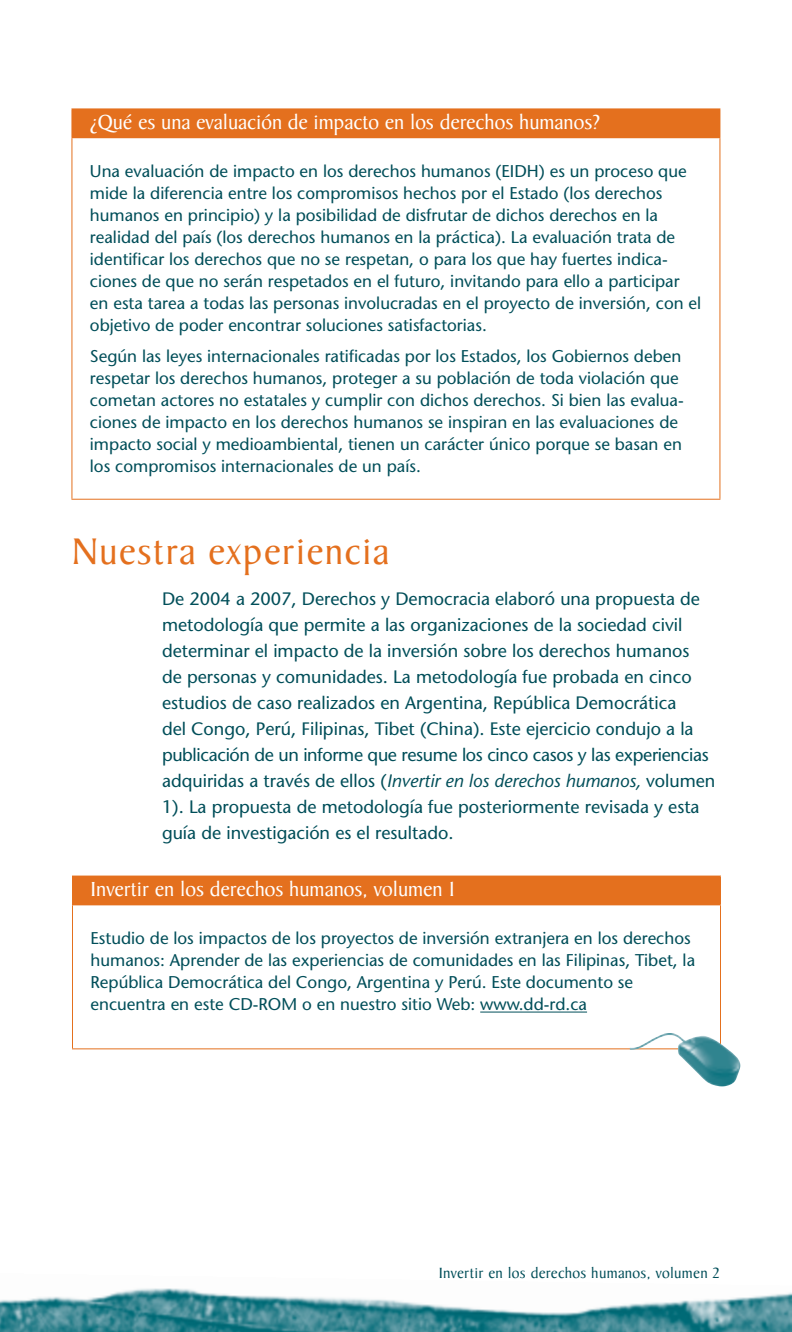
<style>
.page{position:relative;width:792px;height:1332px;background:#fff}
.page>*{position:absolute;margin:0;border:0;box-sizing:border-box;transform-origin:0 0}
.t1{font:40px "Baker Signet";letter-spacing:.03em;color:#e4701e}
.t2{font:22px "Baker Signet";color:#fff}
.t3{font:500 18px/26px "Stone Sans Std";color:#004e59}
.t4{font:500 17px/22px "Stone Sans Std";color:#004e59}
.t5{font:16px "Baker Signet";letter-spacing:.02em;color:#004e59}
.s1{font-style:italic}
</style>
<div class="page">
<img style="left:0;top:1288px;width:792px;height:44px">
<div style="left:72px;top:876px;width:648px;height:29px;background:#e4701e"></div>
<hr style="left:72px;top:876px;width:649px;height:1px;background:#e4701e">
<svg style="left:720px;top:877px;width:1px;height:27px"></svg>
<hr style="left:72px;top:904px;width:649px;height:1px;background:#e4701e">
<hr style="left:72px;top:905px;width:1px;height:143px;background:#e4701e">
<hr style="left:720px;top:905px;width:1px;height:143px;background:#e4701e">
<hr style="left:72px;top:1048px;width:649px;height:1px;background:#e4701e">
<hr style="left:480px;top:1012px;width:107px;height:1px;background:#004e59">
<img style="left:630px;top:1033px;width:111px;height:53px">
<div style="left:72px;top:109px;width:648px;height:29px;background:#e4701e"></div>
<hr style="left:71px;top:108px;width:649px;height:1px;background:#e4701e">
<svg style="left:71px;top:109px;width:1px;height:28px"></svg>
<hr style="left:71px;top:137px;width:649px;height:1px;background:#e4701e">
<hr style="left:71px;top:138px;width:1px;height:361px;background:#e4701e">
<hr style="left:719px;top:138px;width:1px;height:361px;background:#e4701e">
<hr style="left:71px;top:499px;width:649px;height:1px;background:#e4701e">
<p class="t2" style="left:90px;top:110px;width:512px">¿Qué es una evaluación de impacto en los derechos humanos?</p>
<p class="t4" style="left:90px;top:160px;width:613px">Una evaluación de impacto en los derechos humanos (EIDH) es un proceso que mide la diferencia entre los compromisos hechos por el Estado (los derechos humanos en principio) y la posibilidad de disfrutar de dichos derechos en la realidad del país (los derechos humanos en la práctica). La evaluación trata de identificar los derechos que no se respetan, o para los que hay fuertes indica&shy;ciones de que no serán respetados en el futuro, invitando para ello a participar en esta tarea a todas las personas involucradas en el proyecto de inversión, con el objetivo de poder encontrar soluciones satisfactorias.</p>
<p class="t4" style="left:90px;top:345px;width:595px">Según las leyes internacionales ratificadas por los Estados, los Gobiernos deben respetar los derechos humanos, proteger a su población de toda violación que cometan actores no estatales y cumplir con dichos derechos. Si bien las evalua&shy;ciones de impacto en los derechos humanos se inspiran en las evaluaciones de impacto social y medioambiental, tienen un carácter único porque se basan en los compromisos internacionales de un país.</p>
<h1 class="t1" style="left:72px;top:530px;width:319px">Nuestra experiencia</h1>
<p class="t3" style="left:162px;top:585px;width:555px">De 2004 a 2007, Derechos y Democracia elaboró una propuesta de metodología que permite a las organizaciones de la sociedad civil determinar el impacto de la inversión sobre los derechos humanos<br>de personas y comunidades. La metodología fue probada en cinco estudios de caso realizados en Argentina, República Democrática<br>del Congo, Perú, Filipinas, Tibet (China). Este ejercicio condujo a la publicación de un informe que resume los cinco casos y las experiencias adquiridas a través de ellos (<span class="s1">Invertir en los derechos humanos,</span> volumen 1). La propuesta de metodología fue posteriormente revisada y esta guía de investigación es el resultado.</p>
<p class="t2" style="left:90px;top:877px;width:366px">Invertir en los derechos humanos, volumen 1</p>
<p class="t4" style="left:90px;top:927px;width:606px">Estudio de los impactos de los proyectos de inversión extranjera en los derechos humanos: Aprender de las experiencias de comunidades en las Filipinas, Tibet, la República Democrática del Congo, Argentina y Perú. Este documento se encuentra en este CD-ROM o en nuestro sitio Web: www.dd-rd.ca</p>
<p class="t5" style="left:439px;top:1264px;width:283px">Invertir en los derechos humanos, volumen 2</p>
</div>
